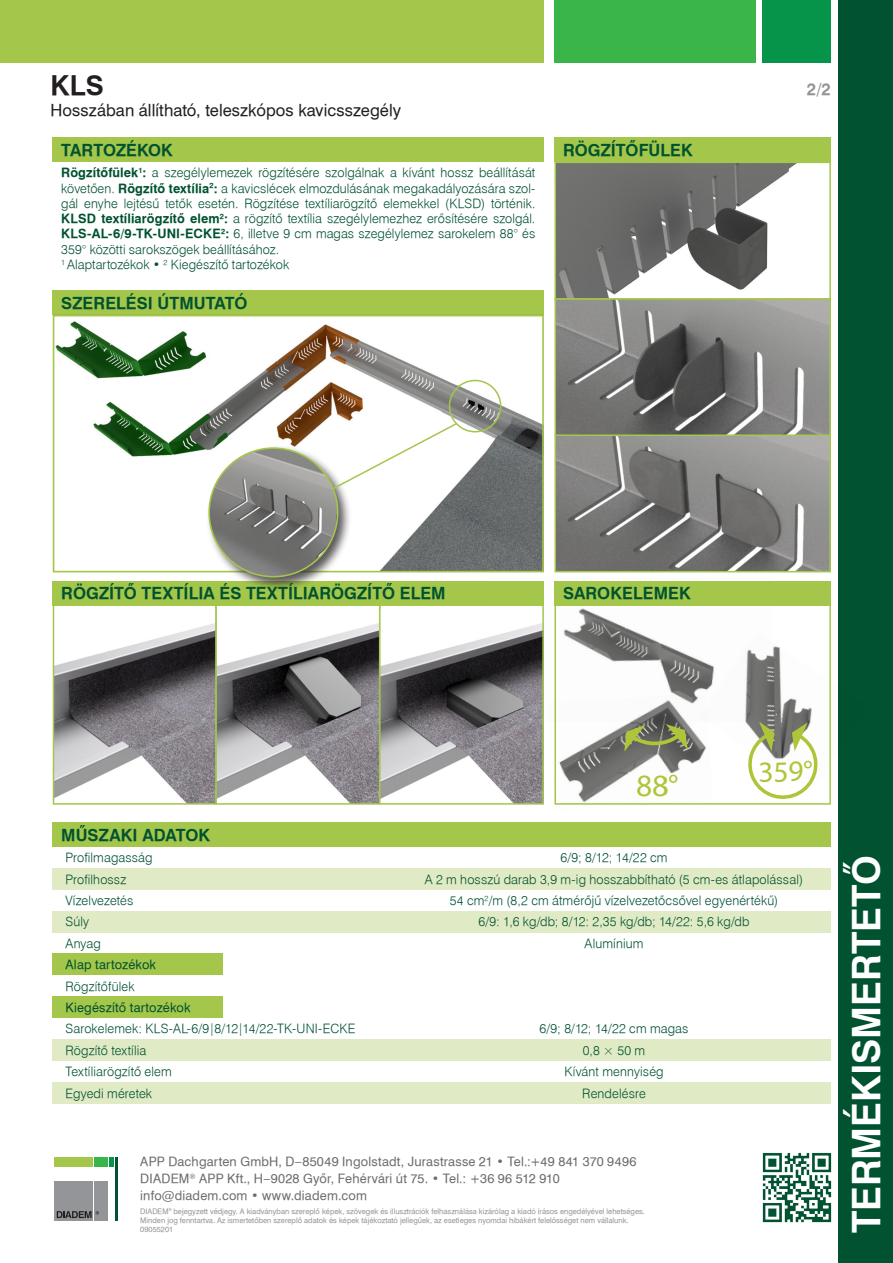
<style>
.page{position:relative;width:893px;height:1263px;background:#fff}
.page>*{position:absolute;margin:0;border:0;box-sizing:border-box;transform-origin:0 0}
.t1{font:37.8px "H Swiss 721 BT Bold";letter-spacing:-.005em;color:#fff}
.t2{font:29.4px "Myriad Pro";color:#afc538}
.t3{font:27px "H Swiss 721 BT Bold";color:#231f20}
.cimsor{font:16.5px "H Swiss 721 BT Bold";letter-spacing:.005em;color:#015230}
.t4{font:16.5px "H Swiss 721 BT";letter-spacing:.005em;color:#231f20}
.t5{font:16.5px "H Swiss 721 BT Bold";color:#939598}
.nemet_folyo_szoveg{font:12.75px/15.3px "H Swiss 721 Light BT";letter-spacing:.01em;color:#015230;text-align:justify}
.nemet_folyo_szoveg-2{font:12.75px "H Swiss 721 BT";letter-spacing:.015em;color:#6c6d70}
.nemet_folyo_szoveg-3{font:12.75px "H Swiss 721 BT";letter-spacing:.015em;color:#015230}
.nemet_folyo_szoveg-4{font:7.5px/9px "H Swiss 721 BT";color:#939598}
.s1{font-family:"H Swiss 721 BT Bold"}
</style>
<div class="page">
<div style="left:0;top:0;width:544px;height:63px;background:#a4c64b"></div>
<div style="left:554px;top:0;width:202px;height:63px;background:#3ab54a"></div>
<div style="left:763px;top:0;width:68px;height:63px;background:#06934a"></div>
<div style="left:53px;top:290px;width:491px;height:25px;background:#a4c64b"></div>
<div style="left:53px;top:138px;width:491px;height:24px;background:#a4c64b"></div>
<div style="left:53px;top:822px;width:778px;height:25px;background:#a4c64b"></div>
<div style="left:53px;top:868px;width:491px;height:21px;background:#e0eac5"></div>
<div style="left:397px;top:868px;width:434px;height:21px;background:#e0eac5"></div>
<div style="left:53px;top:911px;width:491px;height:21px;background:#e0eac5"></div>
<div style="left:53px;top:954px;width:170px;height:21px;background:#a4c64b"></div>
<div style="left:53px;top:996px;width:170px;height:22px;background:#a4c64b"></div>
<div style="left:53px;top:1039px;width:491px;height:22px;background:#e0eac5"></div>
<div style="left:53px;top:1082px;width:491px;height:21px;background:#e0eac5"></div>
<div style="left:397px;top:911px;width:434px;height:21px;background:#e0eac5"></div>
<div style="left:397px;top:1039px;width:434px;height:22px;background:#e0eac5"></div>
<div style="left:397px;top:1082px;width:434px;height:21px;background:#e0eac5"></div>
<div style="left:838px;top:0;width:55px;height:1263px;background:#015230"></div>
<img style="left:554px;top:605px;width:217px;height:88px">
<img style="left:56px;top:321px;width:485px;height:248px">
<div style="left:53px;top:315px;width:491px;height:257px;border:2px solid #a4c64b"></div>
<img style="left:56px;top:623px;width:485px;height:179px">
<div style="left:215px;top:595px;width:165px;height:210px;border:2px solid #a4c64b"></div>
<div style="left:554px;top:138px;width:277px;height:24px;background:#a4c64b"></div>
<img style="left:557px;top:165px;width:271px;height:404px">
<div style="left:554px;top:434px;width:277px;height:138px;border:2px solid #a4c64b"></div>
<div style="left:554px;top:298px;width:277px;height:138px;border:2px solid #a4c64b"></div>
<div style="left:554px;top:162px;width:277px;height:138px;border:2px solid #a4c64b"></div>
<div style="left:53px;top:581px;width:491px;height:24px;background:#a4c64b"></div>
<div style="left:554px;top:581px;width:277px;height:24px;background:#a4c64b"></div>
<svg style="left:54px;top:1157px;width:64px;height:64px"></svg>
<img style="left:762px;top:1152px;width:70px;height:71px">
<div style="left:53px;top:601px;width:164px;height:204px;border:2px solid #a4c64b"></div>
<div style="left:379px;top:603px;width:165px;height:202px;border:2px solid #a4c64b"></div>
<img style="left:554px;top:693px;width:159px;height:112px">
<svg style="left:624px;top:724px;width:64px;height:27px;background:#7e8458"></svg>
<img style="left:700px;top:632px;width:131px;height:159px">
<svg style="left:742px;top:722px;width:79px;height:83px"></svg>
<div style="left:449px;top:380px;width:52px;height:52px;border:2px solid #a4c64b;border-radius:50%"></div>
<div style="left:205px;top:444px;width:147px;height:147px;background:#231f20;opacity:.75"></div>
<img style="left:209px;top:448px;width:129px;height:129px;border-radius:64px">
<svg style="left:330px;top:422px;width:128px;height:69px"></svg>
<svg style="left:637px;top:775px;width:41px;height:22px"></svg>
<p class="t3" style="left:51px;top:69px;width:55px">KLS</p>
<p class="t4" style="left:51px;top:100px;width:352px">Hosszában állítható, teleszkópos kavicsszegély</p>
<p class="cimsor" style="left:61px;top:140px;width:113px">TARTOZÉKOK</p>
<p class="nemet_folyo_szoveg" style="left:61px;top:165px;width:476px"><span class="s1">Rögzítőfülek</span><sup>1</sup><span class="s1">:</span> a szegélylemezek rögzítésére szolgálnak a kívánt hossz beállítását követően. <span class="s1">Rögzítő textília</span><sup>2</sup><span class="s1">:</span> a kavicslécek elmozdulásának megakadályozására szol&shy;gál enyhe lejtésű tetők esetén. Rögzítése textíliarögzítő elemekkel (KLSD) történik.<br><span class="s1">KLSD textíliarögzítő elem</span><sup>2</sup><span class="s1">:</span> a rögzítő textília szegélylemezhez erősítésére szolgál.<br><span class="s1">KLS-AL-6/9-TK-UNI-ECKE</span><sup>2</sup><span class="s1">:</span> 6, illetve 9 cm magas szegélylemez sarokelem 88° és 359° közötti sarokszögek beállításához.</p>
<p class="nemet_folyo_szoveg" style="left:61px;top:257px;width:229px"><sup>1</sup> Alaptartozékok • <sup>2</sup> Kiegészítő tartozékok</p>
<p class="cimsor" style="left:61px;top:293px;width:188px">SZERELÉSI ÚTMUTATÓ</p>
<p class="cimsor" style="left:563px;top:140px;width:131px">RÖGZÍTŐFÜLEK</p>
<p class="t5" style="left:807px;top:79px;width:25px">2/2</p>
<p class="cimsor" style="left:61px;top:583px;width:386px">RÖGZÍTŐ TEXTÍLIA ÉS TEXTÍLIARÖGZÍTŐ ELEM</p>
<p class="cimsor" style="left:563px;top:583px;width:129px">SAROKELEMEK</p>
<h2 class="t2" style="left:758px;top:754px;width:56px;rotate:-2deg">359°</h2>
<p class="cimsor" style="left:61px;top:825px;width:151px">MŰSZAKI ADATOK</p>
<p class="nemet_folyo_szoveg" style="left:65px;top:850px;width:89px">Profilmagasság</p>
<p class="nemet_folyo_szoveg" style="left:560px;top:850px;width:109px">6/9; 8/12; 14/22 cm</p>
<p class="nemet_folyo_szoveg" style="left:65px;top:871px;width:62px">Profilhossz</p>
<p class="nemet_folyo_szoveg" style="left:425px;top:871px;width:380px">A 2 m hosszú darab 3,9 m-ig hosszabbítható (5 cm-es átlapolással)</p>
<p class="nemet_folyo_szoveg" style="left:65px;top:893px;width:69px">Vízelvezetés</p>
<p class="nemet_folyo_szoveg" style="left:65px;top:914px;width:25px">Súly</p>
<p class="nemet_folyo_szoveg" style="left:65px;top:935px;width:37px">Anyag</p>
<p class="nemet_folyo_szoveg-3" style="left:65px;top:957px;width:92px">Alap tartozékok</p>
<p class="nemet_folyo_szoveg" style="left:65px;top:978px;width:71px">Rögzítőfülek</p>
<p class="nemet_folyo_szoveg-3" style="left:65px;top:1000px;width:127px">Kiegészítő tartozékok</p>
<p class="nemet_folyo_szoveg" style="left:65px;top:1021px;width:292px">Sarokelemek: KLS-AL-6/9|8/12|14/22-TK-UNI-ECKE</p>
<p class="nemet_folyo_szoveg" style="left:65px;top:1042px;width:82px">Rögzítő textília</p>
<p class="nemet_folyo_szoveg" style="left:65px;top:1064px;width:108px">Textíliarögzítő elem</p>
<p class="nemet_folyo_szoveg" style="left:65px;top:1085px;width:88px">Egyedi méretek</p>
<p class="nemet_folyo_szoveg" style="left:450px;top:893px;width:330px">54 cm<sup>2</sup>/m (8,2 cm átmérőjű vízelvezetőcsővel egyenértékű)</p>
<p class="nemet_folyo_szoveg" style="left:478px;top:914px;width:272px">6/9: 1,6 kg/db; 8/12: 2,35 kg/db; 14/22: 5,6 kg/db</p>
<p class="nemet_folyo_szoveg" style="left:585px;top:935px;width:60px">Alumínium</p>
<p class="nemet_folyo_szoveg" style="left:540px;top:1021px;width:150px">6/9; 8/12; 14/22 cm magas</p>
<p class="nemet_folyo_szoveg" style="left:583px;top:1042px;width:64px">0,8 × 50 m</p>
<p class="nemet_folyo_szoveg" style="left:564px;top:1064px;width:101px">Kívánt mennyiség</p>
<p class="nemet_folyo_szoveg" style="left:582px;top:1085px;width:65px">Rendelésre</p>
<p class="nemet_folyo_szoveg-2" style="left:140px;top:1154px;width:498px">APP Dachgarten GmbH, D–85049 Ingolstadt, Jurastrasse 21 • Tel.:+49 841 370 9496</p>
<p class="nemet_folyo_szoveg-2" style="left:140px;top:1171px;width:421px">DIADEM<sup>®</sup> APP Kft., H–9028 Gyôr, Fehérvári út 75. • Tel.: +36 96 512 910</p>
<p class="nemet_folyo_szoveg-2" style="left:140px;top:1188px;width:228px">info@diadem.com • www.diadem.com</p>
<p class="nemet_folyo_szoveg-4" style="left:140px;top:1207px;width:506px">DIADEM<sup>®</sup> bejegyzett védjegy. A kiadványban szereplő képek, szövegek és illusztrációk felhasználása kizárólag a kiadó írásos engedélyével lehetséges.<br>Minden jog fenntartva. Az ismertetőben szereplő adatok és képek tájékoztató jellegűek, az esetleges nyomdai hibákért felelősséget nem vállalunk.</p>
<p class="nemet_folyo_szoveg-4" style="left:140px;top:1225px;width:34px">09055201</p>
<p class="t1" style="left:843px;top:1233px;width:380px;rotate:-90deg">TERMÉKISMERTETÔ</p>
</div>
